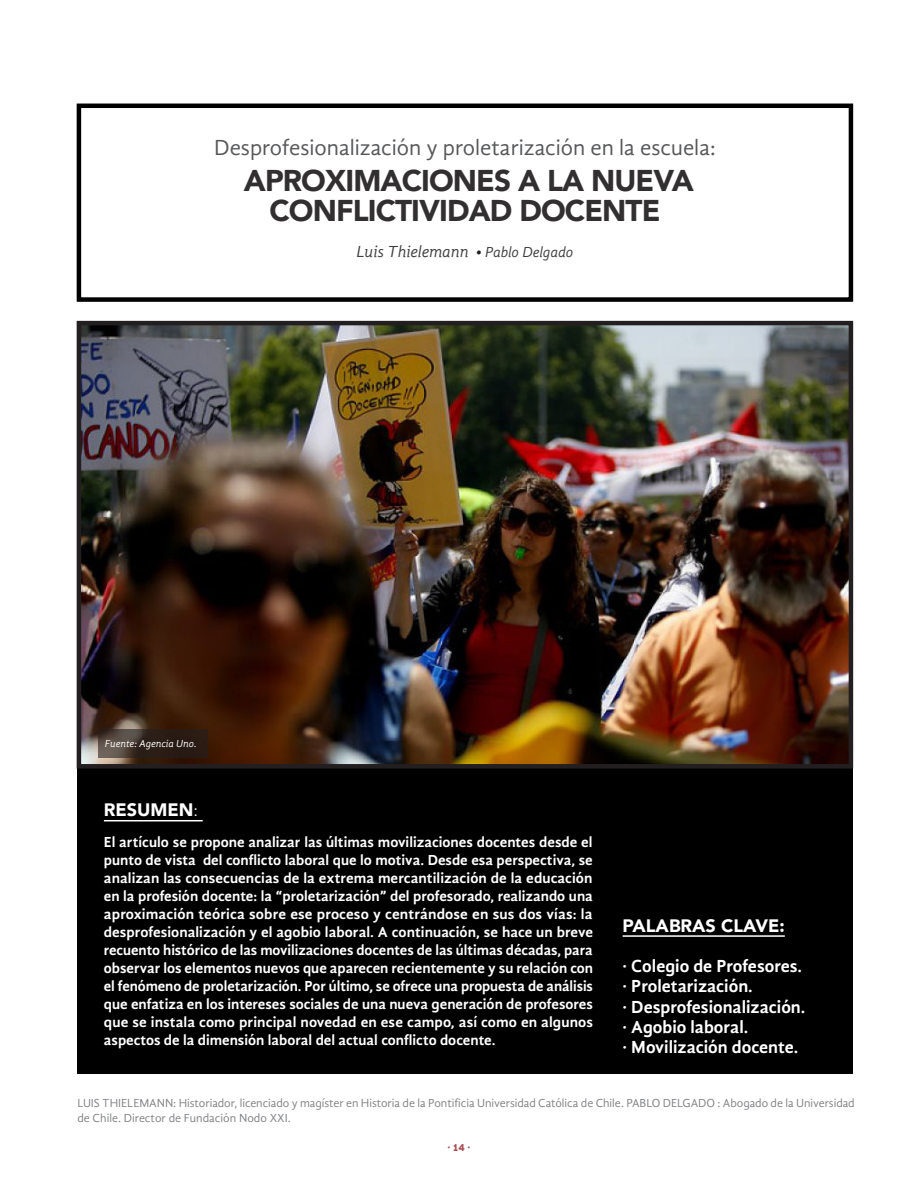
<style>
.page{position:relative;width:918px;height:1188px;background:#fff}
.page>*{position:absolute;margin:0;border:0;box-sizing:border-box;transform-origin:0 0}
.Títulos{font:900 30px "Avenir";letter-spacing:-.03em;color:#312f30}
.Títulos-2{font:22.5px "Gandhi Sans";color:#57585a}
.Cuerpo_de_Texto{font:700 18px/20.2px "Gandhi Sans";color:#fff}
.Cuerpo_de_Texto-2{font:900 18px "Avenir";color:#fff}
.Cuerpo_de_Texto-3{font:italic 16.5px "Gandhi Sans";color:#3e3e3f}
.Cuerpo_de_Texto-4{font:700 15px/18px "Gandhi Sans";color:#fff;text-align:justify}
.Resumen{font:12px/15px "Gandhi Sans";letter-spacing:-.005em;color:#808285}
.Cuerpo_de_Texto-5{font:italic 10.5px "Gandhi Sans";letter-spacing:-.01em;color:#fff}
.t1{font:700 10.5px "Dax Pro";color:#a74f55}
.s1{font-size:15px;color:#231f20}
.s2{font-size:15px}
.s3{font-family:"Avenir LT Std";font-weight:400;font-size:16.5px}
.s4{font-family:"Archive";font-weight:400}
</style>
<div class="page">
<div style="left:77px;top:322px;width:775px;height:752px;background:#000"></div>
<img style="left:82px;top:326px;width:766px;height:438px">
<div style="left:77px;top:321px;width:776px;height:448px;border:4px solid #231f20"></div>
<div style="left:77px;top:104px;width:776px;height:198px;border:4px solid #000"></div>
<hr style="left:104px;top:820px;width:99px;height:1px;background:#fff">
<hr style="left:623px;top:935px;width:162px;height:2px;background:#fff">
<svg style="left:98px;top:730px;width:109px;height:28px;background:#3a2d26"></svg>
<p class="Títulos-2" style="left:214px;top:135px;width:503px">Desprofesionalización y proletarización en la escuela:</p>
<p class="Títulos" style="left:244px;top:155px;width:451px">APROXIMACIONES A LA NUEVA</p>
<p class="Títulos" style="left:269px;top:185px;width:392px">CONFLICTIVIDAD DOCENTE</p>
<p class="Cuerpo_de_Texto-3" style="left:357px;top:242px;width:218px">Luis Thielemann <span class="s1">•</span> <span class="s2">Pablo Delgado</span></p>
<p class="Cuerpo_de_Texto-5" style="left:105px;top:737px;width:93px">Fuente: Agencia Uno.</p>
<p class="Cuerpo_de_Texto-2" style="left:104px;top:795px;width:96px">RESUMEN<span class="s3">:</span></p>
<p class="Cuerpo_de_Texto-4" style="left:104px;top:833px;width:491px">El artículo se propone analizar las últimas movilizaciones docentes desde el punto de vista del conflicto laboral que lo motiva. Desde esa perspectiva, se analizan las consecuencias de la extrema mercantilización de la educación en la profesión docente: la “proletarización” del profesorado, realizando una aproximación teórica sobre ese proceso y centrándose en sus dos vías: la desprofesionalización y el agobio laboral. A continuación, se hace un breve recuento histórico de las movilizaciones docentes de las últimas décadas, para observar los elementos nuevos que aparecen recientemente y su relación con el fenómeno de proletarización. Por último, se ofrece una propuesta de análisis que enfatiza en los intereses sociales de una nueva generación de profesores que se instala como principal novedad en ese campo, así como en algunos aspectos de la dimensión laboral del actual conflicto docente.</p>
<p class="Cuerpo_de_Texto-2" style="left:623px;top:910px;width:164px">PALABRAS CLAVE:</p>
<p class="Cuerpo_de_Texto" style="left:623px;top:956px;width:184px">· Colegio de Profesores. · Proletarización.<br>· Desprofesionalización. · Agobio laboral.</p>
<p class="Cuerpo_de_Texto" style="left:623px;top:1037px;width:177px">· Movilización docente.</p>
<p class="Resumen" style="left:77px;top:1096px;width:779px">LUIS THIELEMANN: Historiador, licenciado y magíster en Historia de la Pontificia Universidad Católica de Chile. PABLO DELGADO : Abogado de la Universidad de Chile. Director de Fundación Nodo XXI.</p>
<p class="t1" style="left:447px;top:1140px;width:25px">· <span class="s4">14</span> ·</p>
</div>
